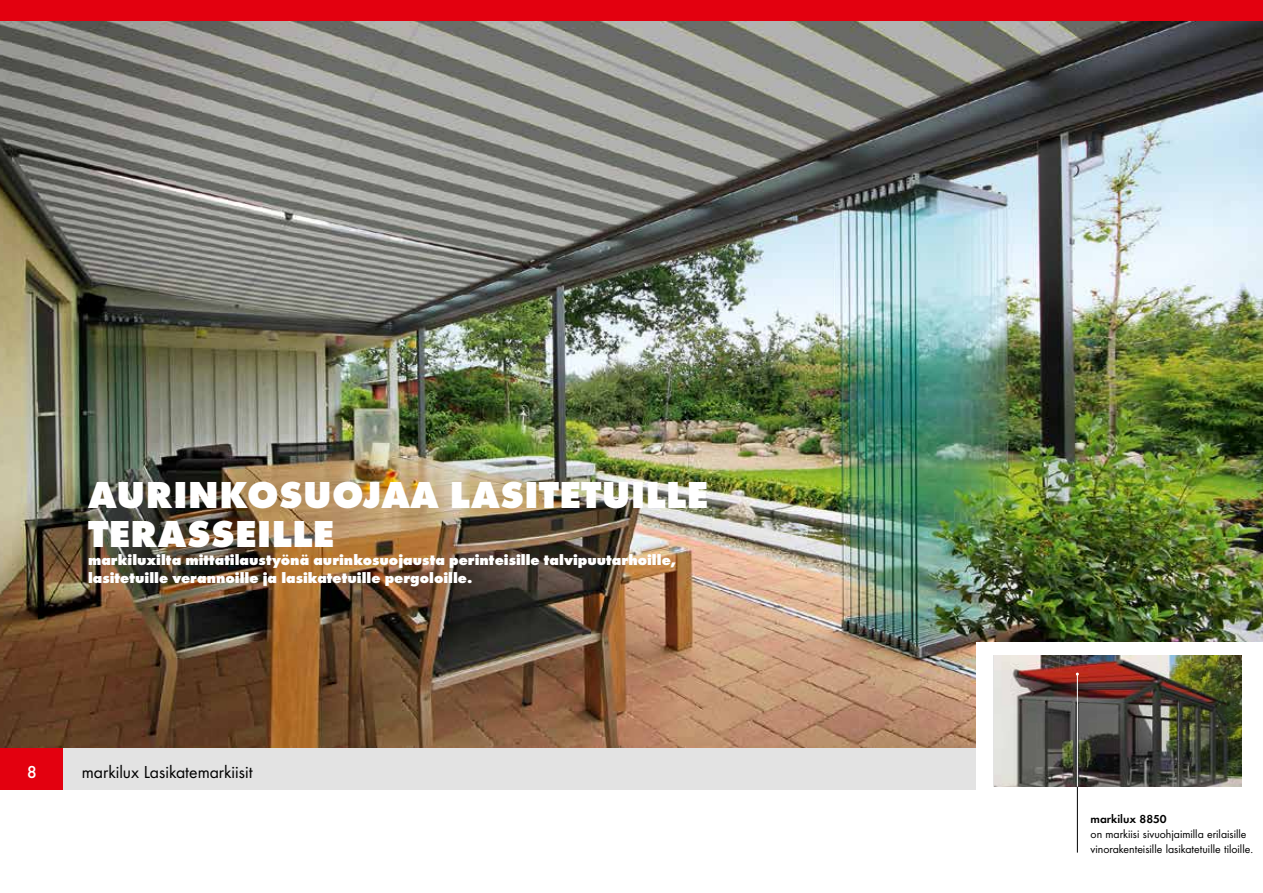
<style>
.page{position:relative;width:1263px;height:893px;background:#fff}
.page>*{position:absolute;margin:0;border:0;box-sizing:border-box;transform-origin:0 0}
.t1{font:700 expanded 39px/39px "Futura";color:#fff}
.t2{font:18px "Futura Boo";color:#000}
.t3{font:500 18px "Futura";color:#fff}
.t4{font:700 expanded 15px/18px "Futura";color:#fff}
.t5{font:12px/15px "Futura Boo";color:#000}
.t6{font:12px "Futura Dem";color:#000}
</style>
<div class="page">
<div style="left:0;top:0;width:1263px;height:21px;background:#e3000f"></div>
<div style="left:0;top:748px;width:64px;height:42px;background:#e3000f"></div>
<div style="left:64px;top:748px;width:1199px;height:42px;background:#e3e3e3"></div>
<img style="left:0;top:21px;width:1263px;height:727px">
<div style="left:976px;top:643px;width:287px;height:147px;background:#fff"></div>
<img style="left:994px;top:655px;width:248px;height:132px">
<hr style="left:1077px;top:787px;width:1px;height:66px;background:#000">
<hr style="left:1077px;top:674px;width:1px;height:113px;background:#fff">
<h1 class="t1" style="left:88px;top:475px;width:622px">AURINKOSUOJAA LASITETUILLE<br>TERASSEILLE</h1>
<p class="t4" style="left:88px;top:551px;width:590px">markiluxilta mittatilaustyönä aurinkosuojausta perinteisille talvipuutarhoille, lasitetuille verannoille ja lasikatetuille pergoloille.</p>
<p class="t3" style="left:27px;top:761px;width:12px">8</p>
<p class="t2" style="left:82px;top:761px;width:172px">markilux Lasikatemarkiisit</p>
<p class="t6" style="left:1090px;top:810px;width:78px">markilux 8850</p>
<p class="t5" style="left:1090px;top:826px;width:164px">on markiisi sivuohjaimilla erilaisille vinorakenteisille lasikatetuille tiloille.</p>
</div>
